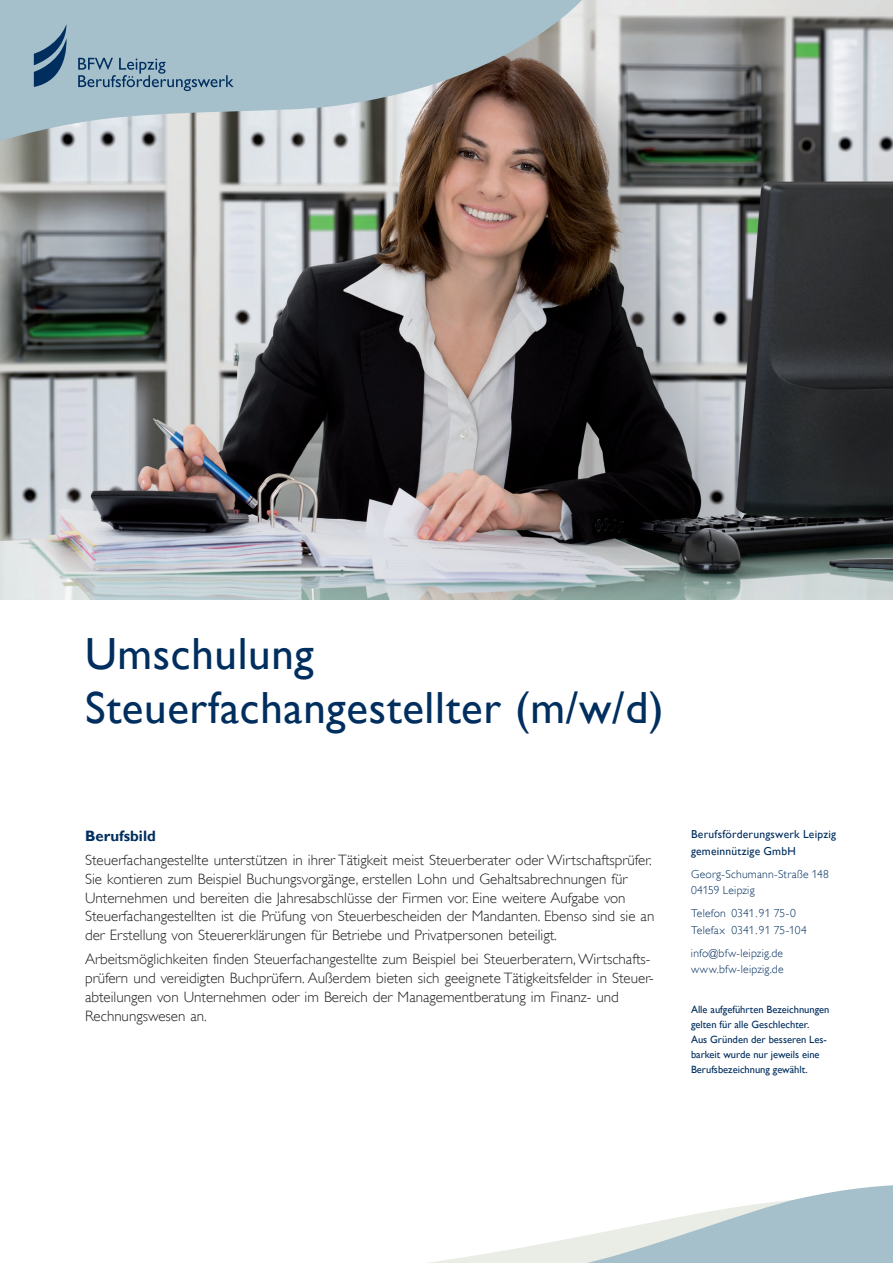
<style>
.page{position:relative;width:893px;height:1263px;background:#fff}
.page>*{position:absolute;margin:0;border:0;box-sizing:border-box;transform-origin:0 0}
.t1{font:45px/54px "Gill Sans Alt One WGL";letter-spacing:.015em;color:#002e5e}
.t2{font:15px/18.8px "Gill Sans Alt One WGL Light";color:#231f20}
.t3{font:700 15px "Gill Sans Alt One WGL";color:#002e5e}
.t4{font:11.55px/16.5px "Gill Sans Alt One WGL Light";letter-spacing:.02em;color:#002e5e}
.t5{font:11.55px/16.5px "Gill Sans Alt One WGL";letter-spacing:.02em;color:#002e5e}
.t6{font:10.5px/15px "Gill Sans Alt One WGL";color:#002e5e}
</style>
<div class="page">
<img style="left:0;top:0;width:893px;height:600px">
<svg style="left:0;top:0;width:595px;height:172px;background:#a3acaf"></svg>
<svg style="left:428px;top:1185px;width:465px;height:78px"></svg>
<svg style="left:34px;top:24px;width:34px;height:63px;background:#62859e"></svg>
<svg style="left:78px;top:58px;width:156px;height:33px;background:#86a5b6"></svg>
<h1 class="t1" style="left:85px;top:626px;width:580px">Umschulung<br>Steuerfachangestellter (m/w/d)</h1>
<p class="t3" style="left:85px;top:825px;width:72px">Berufsbild</p>
<p class="t2" style="left:85px;top:851px;width:571px">Steuerfachangestellte unterstützen in ihrer Tätigkeit meist Steuerberater oder Wirtschaftsprüfer.<br>Sie kontieren zum Beispiel Buchungsvorgänge, erstellen Lohn und Gehaltsabrechnungen für Unternehmen und bereiten die Jahresabschlüsse der Firmen vor. Eine weitere Aufgabe von Steuerfachangestellten ist die Prüfung von Steuerbescheiden der Mandanten. Ebenso sind sie an der Erstellung von Steuererklärungen für Betriebe und Privatpersonen beteiligt.</p>
<p class="t2" style="left:85px;top:950px;width:570px">Arbeitsmöglichkeiten finden Steuerfachangestellte zum Beispiel bei Steuerberatern, Wirtschafts&shy;prüfern und vereidigten Buchprüfern. Außerdem bieten sich geeignete Tätigkeitsfelder in Steuer&shy;abteilungen von Unternehmen oder im Bereich der Managementberatung im Finanz- und Rechnungswesen an.</p>
<p class="t5" style="left:691px;top:826px;width:146px">Berufsförderungswerk Leipzig gemeinnützige GmbH</p>
<p class="t4" style="left:691px;top:866px;width:140px">Georg-Schumann-Straße 148<br>04159 Leipzig</p>
<p class="t4" style="left:691px;top:905px;width:117px">Telefon 0341.91 75-0<br>Telefax 0341.91 75-104</p>
<p class="t4" style="left:691px;top:944px;width:94px">info@bfw-leipzig.de www.bfw-leipzig.de</p>
<p class="t6" style="left:691px;top:1002px;width:140px">Alle aufgeführten Bezeichnungen gelten für alle Geschlechter.<br>Aus Gründen der besseren Les&shy;barkeit wurde nur jeweils eine<br>Berufsbezeichnung gewählt.</p>
</div>
